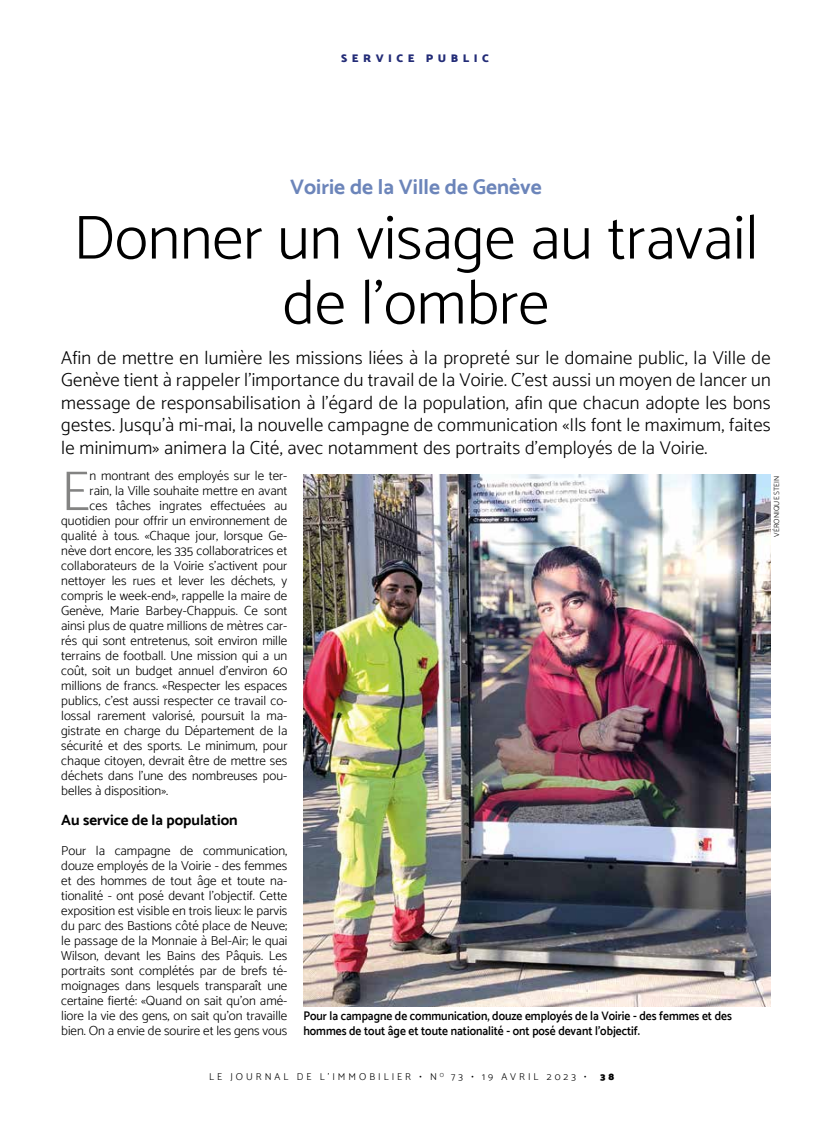
<style>
.page{position:relative;width:830px;height:1134px;background:#fff}
.page>*{position:absolute;margin:0;border:0;box-sizing:border-box;transform-origin:0 0}
.t1{font:300 62.5px/65px "Catamaran";color:#000;text-align:center}
.t2{font:300 56.38px "Catamaran";color:#838382}
.t3{font:700 21.25px "Catamaran";color:#6c85ba}
.t4{font:300 18.75px/22.5px "Catamaran";letter-spacing:.01em;color:#000;text-align:justify}
.t5{font:700 15px "Catamaran";color:#000}
.t6{font:300 13.12px/15px "Catamaran";color:#000;text-align:justify}
.t7{font:600 12.5px/15px "Catamaran";color:#000;scale:.92 1}
.t8{font:900 11.25px "Catamaran";letter-spacing:.4em;color:#232c77}
.t9{font:300 10px "Catamaran";letter-spacing:.3em;color:#000}
.t10{font:900 10px "Catamaran";color:#000}
.t11{font:300 7.5px "Catamaran";letter-spacing:.01em;color:#000}
</style>
<div class="page">
<img style="left:303px;top:475px;width:467px;height:531px">
<p class="t8" style="left:341px;top:51px;width:149px">SERVICE PUBLIC</p>
<h3 class="t3" style="left:290px;top:174px;width:253px">Voirie de la Ville de Genève</h3>
<h1 class="t1" style="left:73px;top:204px;width:686px">Donner un visage au travail de l’ombre</h1>
<p class="t4" style="left:61px;top:346px;width:710px">Afin de mettre en lumière les missions liées à la propreté sur le domaine public, la Ville de Genève tient à rappeler l’importance du travail de la Voirie. C’est aussi un moyen de lancer un message de responsabilisation à l’égard de la population, afin que chacun adopte les bons gestes. Jusqu’à mi-mai, la nouvelle campagne de communication «Ils font le maximum, faites le minimum» animera la Cité, avec notamment des portraits d’employés de la Voirie.</p>
<h2 class="t2" style="left:61px;top:458px;width:30px">E</h2>
<p class="t6" style="left:90px;top:468px;width:199px">n montrant des employés sur le ter-</p>
<p class="t6" style="left:90px;top:483px;width:199px">rain, la Ville souhaite mettre en avant</p>
<p class="t6" style="left:90px;top:498px;width:199px">ces tâches ingrates effectuées au</p>
<p class="t6" style="left:61px;top:513px;width:227px">quotidien pour offrir un environnement de</p>
<p class="t6" style="left:61px;top:528px;width:227px">qualité à tous. «Chaque jour, lorsque Ge-</p>
<p class="t6" style="left:61px;top:543px;width:227px">nève dort encore, les 335 collaboratrices et</p>
<p class="t6" style="left:61px;top:558px;width:227px">collaborateurs de la Voirie s’activent pour</p>
<p class="t6" style="left:61px;top:573px;width:227px">nettoyer les rues et lever les déchets, y</p>
<p class="t6" style="left:61px;top:588px;width:227px">compris le week-end», rappelle la maire de</p>
<p class="t6" style="left:61px;top:603px;width:227px">Genève, Marie Barbey-Chappuis. Ce sont</p>
<p class="t6" style="left:61px;top:618px;width:227px">ainsi plus de quatre millions de mètres car-</p>
<p class="t6" style="left:61px;top:633px;width:227px">rés qui sont entretenus, soit environ mille</p>
<p class="t6" style="left:61px;top:648px;width:227px">terrains de football. Une mission qui a un</p>
<p class="t6" style="left:61px;top:663px;width:227px">coût, soit un budget annuel d’environ 60</p>
<p class="t6" style="left:61px;top:678px;width:227px">millions de francs. «Respecter les espaces</p>
<p class="t6" style="left:61px;top:693px;width:227px">publics, c’est aussi respecter ce travail co-</p>
<p class="t6" style="left:61px;top:708px;width:227px">lossal rarement valorisé, poursuit la ma-</p>
<p class="t6" style="left:61px;top:723px;width:227px">gistrate en charge du Département de la</p>
<p class="t6" style="left:61px;top:738px;width:227px">sécurité et des sports. Le minimum, pour</p>
<p class="t6" style="left:61px;top:753px;width:227px">chaque citoyen, devrait être de mettre ses</p>
<p class="t6" style="left:61px;top:768px;width:227px">déchets dans l’une des nombreuses pou-</p>
<p class="t6" style="left:61px;top:783px;width:108px">belles à disposition».</p>
<p class="t5" style="left:61px;top:811px;width:178px">Au service de la population</p>
<p class="t6" style="left:61px;top:843px;width:227px">Pour la campagne de communication, douze employés de la Voirie - des femmes et des hommes de tout âge et toute na&shy;tionalité - ont posé devant l’objectif. Cette exposition est visible en trois lieux: le parvis du parc des Bastions côté place de Neuve; le passage de la Monnaie à Bel-Air; le quai Wilson, devant les Bains des Pâquis. Les portraits sont complétés par de brefs té&shy;moignages dans lesquels transparaît une certaine fierté: «Quand on sait qu’on amé&shy;liore la vie des gens, on sait qu’on travaille bien. On a envie de sourire et les gens vous</p>
<p class="t7" style="left:303px;top:1009px;width:467px">Pour la campagne de communication, douze employés de la Voirie - des femmes et des hommes de tout âge et toute nationalité - ont posé devant l’objectif.</p>
<p class="t9" style="left:209px;top:1071px;width:379px">LE JOURNAL DE L’IMMOBILIER • N <sup>O</sup> 73 • 19 AVRIL 2023 •</p>
<p class="t10" style="left:600px;top:1071px;width:16px">3 8</p>
<p class="t11" style="left:771px;top:537px;width:63px;rotate:-90deg">VÉRONIQUE STEIN</p>
</div>
